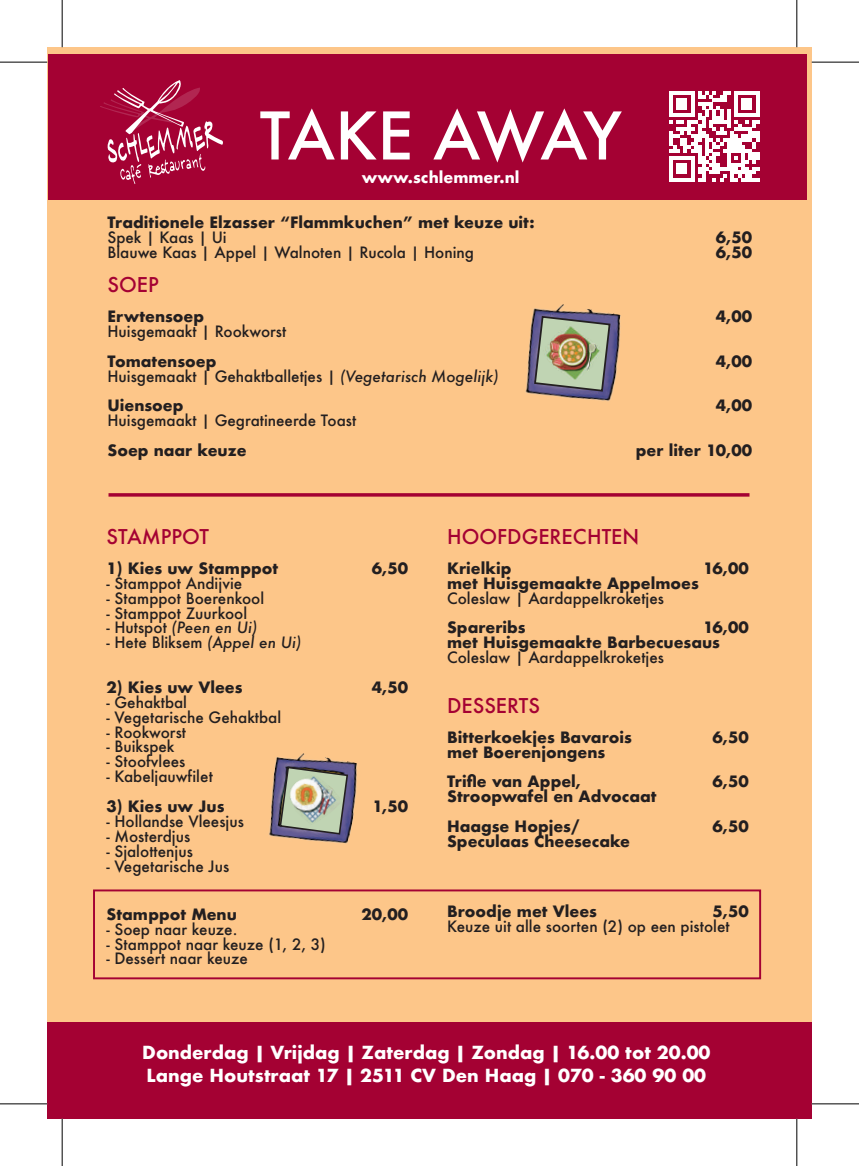
<style>
.page{position:relative;width:859px;height:1166px;background:#fff}
.page>*{position:absolute;margin:0;border:0;box-sizing:border-box;transform-origin:0 0}
.t1{font:500 63.7px "Futura";letter-spacing:-.05em;color:#fff}
.t2{font:500 19.78px "Futura";color:#a40133}
.t3{font:700 17.5px/22.8px "Futura";color:#fff}
.t4{font:500 15.22px/29.8px "Futura";color:#231f20}
.t5{font:700 15.22px/29.8px "Futura";color:#231f20}
.t6{font:italic 500 15.22px "Futura";color:#231f20}
.t7{font:700 15.22px "Futura";color:#fff}
.s1{font-style:italic}
.s2{font-weight:700}
.s3{font-style:normal}
</style>
<div class="page">
<div style="left:47px;top:47px;width:764px;height:1072px;background:#fdc689"></div>
<div style="left:48px;top:54px;width:758px;height:146px;background:#a40133"></div>
<svg style="left:100px;top:80px;width:123px;height:104px"></svg>
<div style="left:47px;top:1022px;width:764px;height:97px;background:#a40133"></div>
<svg style="left:108px;top:493px;width:641px;height:4px;background:#af1a3e"></svg>
<div style="left:93px;top:889px;width:668px;height:90px;border:2px solid #a40133"></div>
<svg style="left:669px;top:91px;width:90px;height:90px"></svg>
<img style="left:525px;top:304px;width:96px;height:97px">
<svg style="left:533px;top:315px;width:78px;height:78px;background:#6e6e85"></svg>
<img style="left:269px;top:753px;width:88px;height:91px">
<svg style="left:278px;top:766px;width:71px;height:70px;background:#717382"></svg>
<img style="left:289px;top:775px;width:52px;height:50px">
<img style="left:541px;top:324px;width:62px;height:59px">
<hr style="left:0;top:62px;width:47px;height:1px;background:#000">
<hr style="left:811px;top:62px;width:47px;height:1px;background:#000">
<hr style="left:0;top:1104px;width:47px;height:1px;background:#000">
<hr style="left:811px;top:1104px;width:47px;height:1px;background:#000">
<hr style="left:62px;top:0;width:1px;height:47px;background:#000">
<hr style="left:62px;top:1119px;width:1px;height:47px;background:#000">
<hr style="left:796px;top:0;width:1px;height:47px;background:#000">
<hr style="left:796px;top:1119px;width:1px;height:47px;background:#000">
<h1 class="t1" style="left:259px;top:92px;width:363px">TAKE AWAY</h1>
<p class="t7" style="left:362px;top:166px;width:159px">www.schlemmer.nl</p>
<p class="t5" style="left:107px;top:207px;width:429px">Traditionele Elzasser “Flammkuchen” met keuze uit:</p>
<p class="t4" style="left:107px;top:222px;width:121px">Spek | Kaas | Ui</p>
<p class="t5" style="left:715px;top:222px;width:38px">6,50</p>
<p class="t4" style="left:107px;top:237px;width:368px">Blauwe Kaas | Appel | Walnoten | Rucola | Honing</p>
<p class="t5" style="left:715px;top:237px;width:38px">6,50</p>
<p class="t2" style="left:107px;top:271px;width:53px">SOEP</p>
<p class="t5" style="left:107px;top:302px;width:98px">Erwtensoep</p>
<p class="t5" style="left:715px;top:302px;width:38px">4,00</p>
<p class="t4" style="left:107px;top:316px;width:180px">Huisgemaakt | Rookworst</p>
<p class="t5" style="left:107px;top:346px;width:110px">Tomatensoep</p>
<p class="t5" style="left:715px;top:346px;width:38px">4,00</p>
<p class="t4" style="left:107px;top:361px;width:392px">Huisgemaakt | Gehaktballetjes | <span class="s1">(Vegetarisch Mogelijk)<br></span><span class="s2">Uiensoep</span></p>
<p class="t5" style="left:715px;top:391px;width:38px">4,00</p>
<p class="t4" style="left:107px;top:406px;width:250px">Huisgemaakt | Gegratineerde Toast</p>
<p class="t5" style="left:107px;top:435px;width:141px">Soep naar keuze</p>
<p class="t5" style="left:636px;top:435px;width:118px">per liter 10,00</p>
<p class="t2" style="left:106px;top:523px;width:104px">STAMPPOT</p>
<p class="t5" style="left:106px;top:553px;width:173px">1) Kies uw Stamppot</p>
<p class="t5" style="left:372px;top:553px;width:38px">6,50</p>
<p class="t4" style="left:106px;top:568px;width:137px">- Stamppot Andijvie</p>
<p class="t4" style="left:106px;top:583px;width:159px">- Stamppot Boerenkool</p>
<p class="t4" style="left:106px;top:598px;width:142px">- Stamppot Zuurkool</p>
<p class="t6" style="left:106px;top:617px;width:152px"><span class="s3">- Hutspot</span> (Peen en Ui)</p>
<p class="t4" style="left:106px;top:628px;width:196px">- Hete Bliksem <span class="s1">(Appel en Ui)</span></p>
<p class="t5" style="left:106px;top:672px;width:138px">2) Kies uw Vlees</p>
<p class="t5" style="left:372px;top:672px;width:38px">4,50</p>
<p class="t4" style="left:106px;top:687px;width:82px">- Gehaktbal</p>
<p class="t4" style="left:106px;top:702px;width:176px">- Vegetarische Gehaktbal</p>
<p class="t4" style="left:106px;top:717px;width:81px">- Rookworst</p>
<p class="t4" style="left:106px;top:732px;width:70px">- Buikspek</p>
<p class="t4" style="left:106px;top:747px;width:80px">- Stoofvlees</p>
<p class="t4" style="left:106px;top:762px;width:108px">- Kabeljauwfilet</p>
<p class="t5" style="left:106px;top:791px;width:119px">3) Kies uw Jus</p>
<p class="t5" style="left:372px;top:791px;width:37px">1,50</p>
<p class="t4" style="left:106px;top:806px;width:139px">- Hollandse Vleesjus</p>
<p class="t4" style="left:106px;top:821px;width:85px">- Mosterdjus</p>
<p class="t4" style="left:106px;top:836px;width:88px">- Sjalottenjus</p>
<p class="t4" style="left:106px;top:851px;width:124px">- Vegetarische Jus</p>
<p class="t5" style="left:106px;top:899px;width:132px">Stamppot Menu</p>
<p class="t5" style="left:361px;top:899px;width:48px">20,00</p>
<p class="t4" style="left:106px;top:914px;width:132px">- Soep naar keuze.</p>
<p class="t4" style="left:106px;top:929px;width:221px">- Stamppot naar keuze (1, 2, 3)</p>
<p class="t4" style="left:106px;top:944px;width:143px">- Dessert naar keuze</p>
<p class="t2" style="left:447px;top:523px;width:193px">HOOFDGERECHTEN</p>
<p class="t5" style="left:447px;top:553px;width:66px">Krielkip</p>
<p class="t5" style="left:703px;top:553px;width:47px">16,00</p>
<p class="t5" style="left:447px;top:568px;width:253px">met Huisgemaakte Appelmoes</p>
<p class="t4" style="left:447px;top:583px;width:218px">Coleslaw | Aardappelkroketjes</p>
<p class="t5" style="left:447px;top:613px;width:80px">Spareribs</p>
<p class="t5" style="left:447px;top:620px;width:303px;line-height:14.9px;text-indent:256px">16,00 met Huisgemaakte Barbecuesaus</p>
<p class="t4" style="left:447px;top:643px;width:218px">Coleslaw | Aardappelkroketjes</p>
<p class="t2" style="left:447px;top:692px;width:94px">DESSERTS</p>
<p class="t5" style="left:447px;top:722px;width:186px">Bitterkoekjes Bavarois</p>
<p class="t5" style="left:712px;top:722px;width:38px">6,50</p>
<p class="t5" style="left:447px;top:737px;width:160px">met Boerenjongens<br>Trifle van Appel,</p>
<p class="t5" style="left:712px;top:767px;width:38px">6,50</p>
<p class="t5" style="left:447px;top:782px;width:211px">Stroopwafel en Advocaat<br>Haagse Hopjes/</p>
<p class="t5" style="left:712px;top:811px;width:38px">6,50</p>
<p class="t5" style="left:447px;top:826px;width:184px">Speculaas Cheesecake</p>
<p class="t5" style="left:447px;top:897px;width:151px">Broodje met Vlees</p>
<p class="t5" style="left:712px;top:897px;width:38px">5,50</p>
<p class="t4" style="left:447px;top:912px;width:284px">Keuze uit alle soorten (2) op een pistolet</p>
<p class="t3" style="left:142px;top:1041px;width:569px">Donderdag | Vrĳdag | Zaterdag | Zondag | 16.00 tot 20.00<br>Lange Houtstraat 17 | 2511 CV Den Haag | 070 - 360 90 00</p>
</div>
